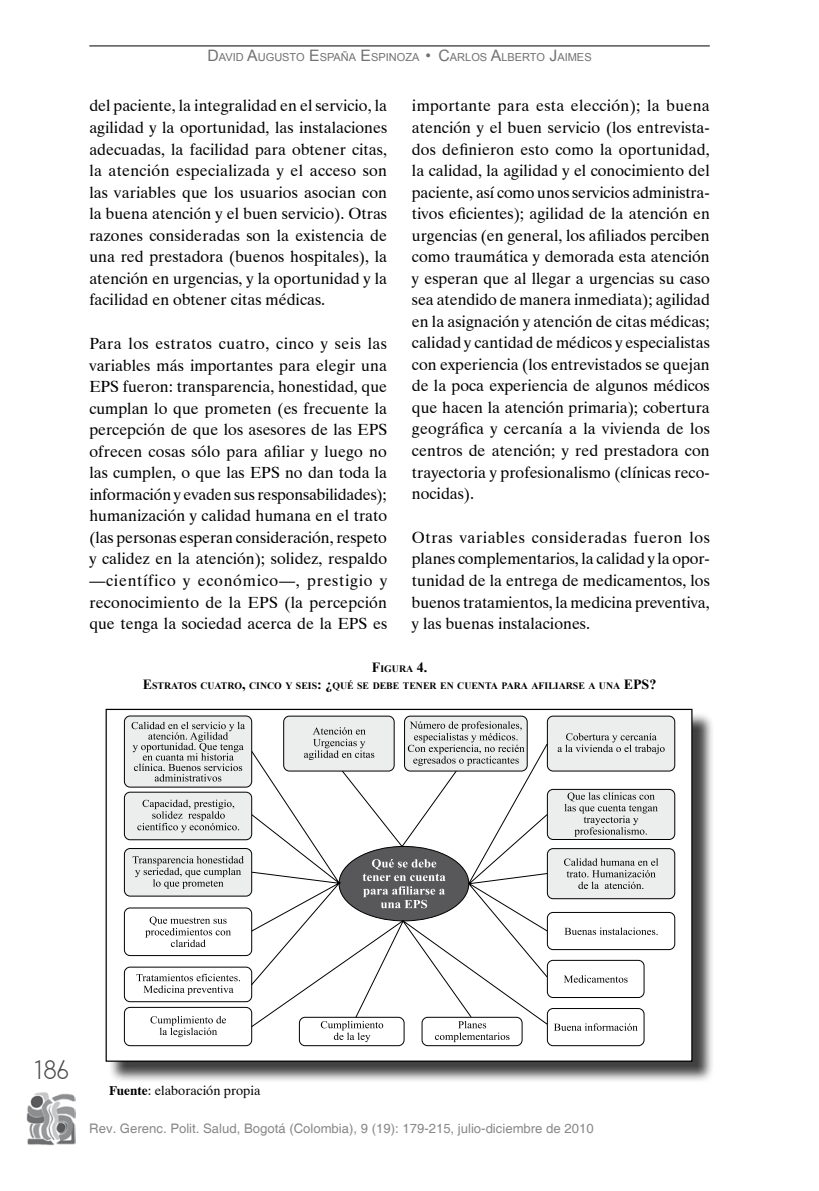
<style>
.page{position:relative;width:819px;height:1191px;background:#fff}
.page>*{position:absolute;margin:0;border:0;box-sizing:border-box;transform-origin:0 0}
.t1{font:28px "Plaza D";color:#4b4b4d}
.t2{font:16.1px/21.5px "Dutch 801 BT";color:#000;text-align:justify}
.t3{font:13.12px "Helvetica";color:#87888a}
.t4{font:13.12px "Dutch 801 BT";color:#000}
.t5{font:11.03px "Arial";color:#707173}
.t6{font:700 9.8px/16.8px "Times New Roman";color:#000;text-align:center}
.s1{font-size:15.75px}
.s2{font-size:14px}
.s3{font-weight:700}
</style>
<div class="page">
<img style="left:26px;top:1092px;width:49px;height:53px">
<hr style="left:89px;top:46px;width:620px;height:1px;background:#000">
<div style="left:108px;top:711px;width:615px;height:381px;background:#000;opacity:.75"></div>
<div style="left:106px;top:709px;width:585px;height:352px;background:#fff"></div>
<div style="left:547px;top:848px;width:127px;height:50px;background:#eceded;border-radius:6px"></div>
<div style="left:547px;top:848px;width:128px;height:51px;border:1px solid #000;border-radius:6px"></div>
<div style="left:547px;top:789px;width:127px;height:50px;background:#eceded;border-radius:6px"></div>
<div style="left:547px;top:789px;width:128px;height:51px;border:1px solid #000;border-radius:6px"></div>
<div style="left:547px;top:716px;width:127px;height:55px;background:#eceded;border-radius:6px"></div>
<div style="left:547px;top:715px;width:128px;height:56px;border:1px solid #000;border-radius:6px"></div>
<svg style="left:564px;top:792px;width:93px;height:44px"></svg>
<svg style="left:557px;top:733px;width:107px;height:21px"></svg>
<svg style="left:564px;top:858px;width:94px;height:31px"></svg>
<svg style="left:250px;top:743px;width:298px;height:164px"></svg>
<div style="left:124px;top:716px;width:128px;height:71px;background:#eceded;border-radius:6px"></div>
<div style="left:124px;top:715px;width:128px;height:72px;border:1px solid #000;border-radius:6px"></div>
<svg style="left:131px;top:721px;width:114px;height:60px"></svg>
<div style="left:124px;top:792px;width:128px;height:47px;background:#eceded;border-radius:6px"></div>
<div style="left:124px;top:791px;width:128px;height:49px;border:1px solid #000;border-radius:6px"></div>
<svg style="left:137px;top:799px;width:102px;height:33px"></svg>
<div style="left:124px;top:848px;width:128px;height:48px;background:#eceded;border-radius:6px"></div>
<div style="left:124px;top:848px;width:128px;height:48px;border:1px solid #000;border-radius:6px"></div>
<svg style="left:133px;top:856px;width:111px;height:32px"></svg>
<svg style="left:123px;top:907px;width:552px;height:139px"></svg>
<div style="left:284px;top:716px;width:110px;height:55px;background:#eceded;border-radius:6px"></div>
<div style="left:283px;top:715px;width:111px;height:56px;border:1px solid #000;border-radius:6px"></div>
<svg style="left:304px;top:727px;width:70px;height:33px"></svg>
<div style="left:404px;top:716px;width:123px;height:55px;background:#eceded;border-radius:6px"></div>
<div style="left:404px;top:715px;width:123px;height:56px;border:1px solid #000;border-radius:6px"></div>
<svg style="left:408px;top:721px;width:116px;height:45px"></svg>
<p class="t5" style="left:207px;top:49px;width:386px"><span class="s1">D</span>AVID <span class="s1">A</span>UGUSTO <span class="s1">E</span>SPAÑA <span class="s1">E</span>SPINOZA <span class="s1">• C</span>ARLOS <span class="s1">A</span>LBERTO <span class="s1">J</span>AIMES</p>
<p class="t2" style="left:412px;top:94px;width:299px">importante para esta elección); la buena atención y el buen servicio (los entrevista&shy;dos definieron esto como la oportunidad, la calidad, la agilidad y el conocimiento del paciente, así como unos servicios administra&shy;tivos eficientes); agilidad de la atención en urgencias (en general, los afiliados perciben como traumática y demorada esta atención y esperan que al llegar a urgencias su caso sea atendido de manera inmediata); agilidad en la asignación y atención de citas médicas; calidad y cantidad de médicos y especialistas con experiencia (los entrevistados se quejan de la poca experiencia de algunos médicos que hacen la atención primaria); cobertura geográfica y cercanía a la vivienda de los centros de atención; y red prestadora con trayectoria y profesionalismo (clínicas reco&shy;nocidas).</p>
<p class="t2" style="left:412px;top:526px;width:299px">Otras variables consideradas fueron los planes complementarios, la calidad y la opor&shy;tunidad de la entrega de medicamentos, los buenos tratamientos, la medicina preventiva, y las buenas instalaciones.</p>
<p class="t6" style="left:143px;top:660px;width:515px"><span class="s2">F</span>IGURA <span class="s2">4.<br>E</span>STRATOS CUATRO<span class="s2">,</span> CINCO Y SEIS<span class="s2">: ¿</span>QUÉ SE DEBE TENER EN CUENTA PARA AFILIARSE A UNA <span class="s2">EPS ?</span></p>
<p class="t2" style="left:89px;top:94px;width:299px">del paciente, la integralidad en el servicio, la agilidad y la oportunidad, las instalaciones adecuadas, la facilidad para obtener citas, la atención especializada y el acceso son las variables que los usuarios asocian con la buena atención y el buen servicio). Otras razones consideradas son la existencia de una red prestadora (buenos hospitales), la atención en urgencias, y la oportunidad y la facilidad en obtener citas médicas.</p>
<p class="t2" style="left:89px;top:332px;width:299px">Para los estratos cuatro, cinco y seis las variables más importantes para elegir una EPS fueron: transparencia, honestidad, que cumplan lo que prometen (es frecuente la percepción de que los asesores de las EPS ofrecen cosas sólo para afiliar y luego no las cumplen, o que las EPS no dan toda la información y evaden sus responsabilidades); humanización y calidad humana en el trato (las personas esperan consideración, respeto y calidez en la atención); solidez, respaldo —científico y económico—, prestigio y reconocimiento de la EPS (la percepción que tenga la sociedad acerca de la EPS es</p>
<h1 class="t1" style="left:33px;top:1055px;width:38px">186</h1>
<p class="t4" style="left:109px;top:1080px;width:153px"><span class="s3">Fuente</span>: elaboración propia</p>
<p class="t3" style="left:89px;top:1121px;width:506px">Rev. Gerenc. Polit. Salud, Bogotá (Colombia), 9 (19): 179-215, julio-diciembre de 2010</p>
</div>
